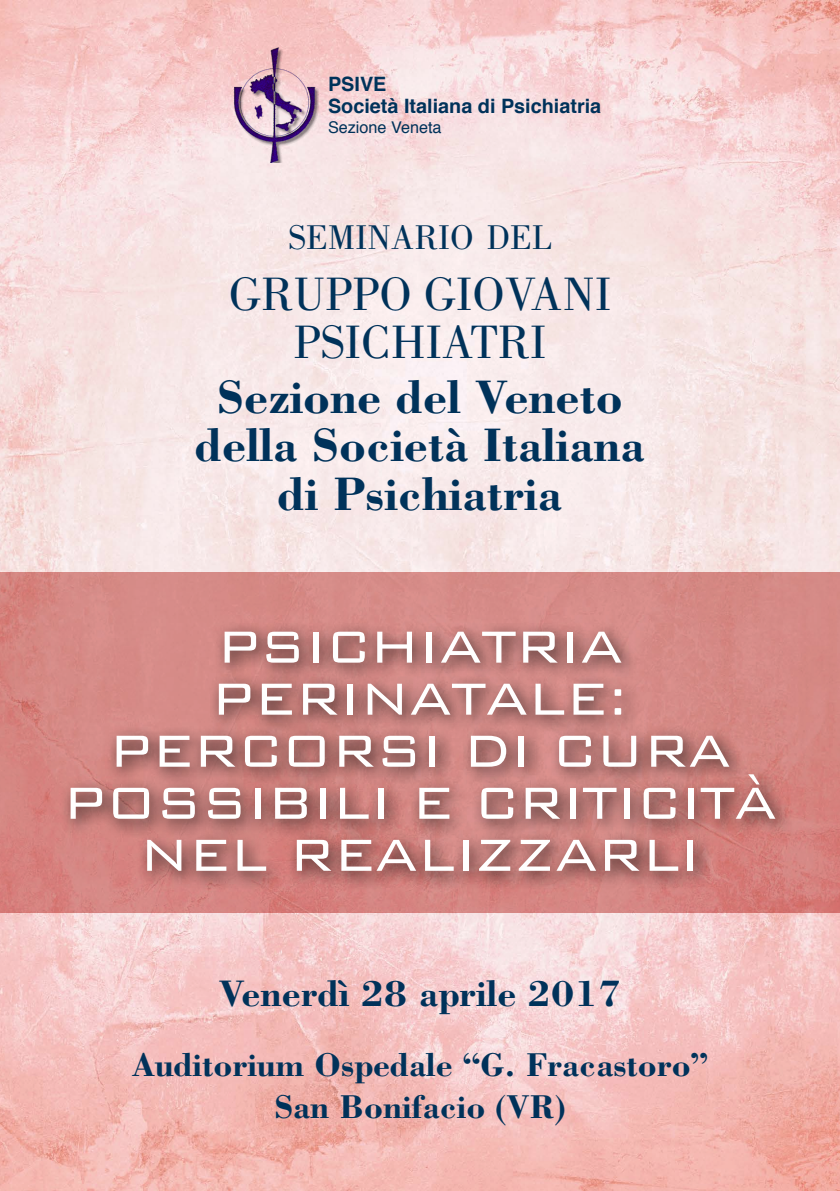
<style>
.page{position:relative;width:840px;height:1191px;background:#fff}
.page>*{position:absolute;margin:0;border:0;box-sizing:border-box;transform-origin:0 0}
.t1{font:300 60px/52px "Bank Gothic";letter-spacing:-.02em;color:#fff;text-align:center}
.t2{font:700 48.4px/48.4px "Bodoni";color:#00325a;text-align:center}
.t3{font:48.4px/48.4px "Bodoni";color:#00325a;text-align:center}
.t4{font:700 38px "Bodoni";color:#00325a}
.t5{font:35.4px "Bodoni";color:#00325a}
.t6{font:700 34px/42px "Bodoni";color:#00325a;text-align:center}
.t7{font:700 19.8px/21.6px "Helvetica";color:#00325a}
.t8{font:16.2px "Helvetica";color:#00325a}
</style>
<div class="page">
<img style="left:0;top:0;width:839px;height:1191px">
<div style="left:0;top:573px;width:839px;height:340px;background:#d68883"></div>
<img style="left:232px;top:45px;width:86px;height:118px">
<div style="left:60px;top:621px;width:733px;height:270px;background:#000;opacity:.8"></div>
<p class="t7" style="left:328px;top:74px;width:274px">PSIVE<br>Società Italiana di Psichiatria</p>
<p class="t8" style="left:328px;top:114px;width:115px">Sezione Veneta</p>
<p class="t5" style="left:288px;top:218px;width:264px">SEMINARIO DEL</p>
<p class="t3" style="left:228px;top:270px;width:384px">GRUPPO GIOVANI<br>PSICHIATRI</p>
<p class="t2" style="left:195px;top:372px;width:451px">Sezione del Veneto della Società Italiana di Psichiatria</p>
<p class="t1" style="left:62px;top:614px;width:716px">PSICHIATRIA<br>PERINATALE:<br>PERCORSI DI CURA<br>POSSIBILI E CRITICITÀ<br>NEL REALIZZARLI</p>
<p class="t4" style="left:219px;top:969px;width:403px">Venerdì 28 aprile 2017</p>
<p class="t6" style="left:132px;top:1043px;width:577px">Auditorium Ospedale “G. Fracastoro”<br>San Bonifacio (VR)</p>
</div>
